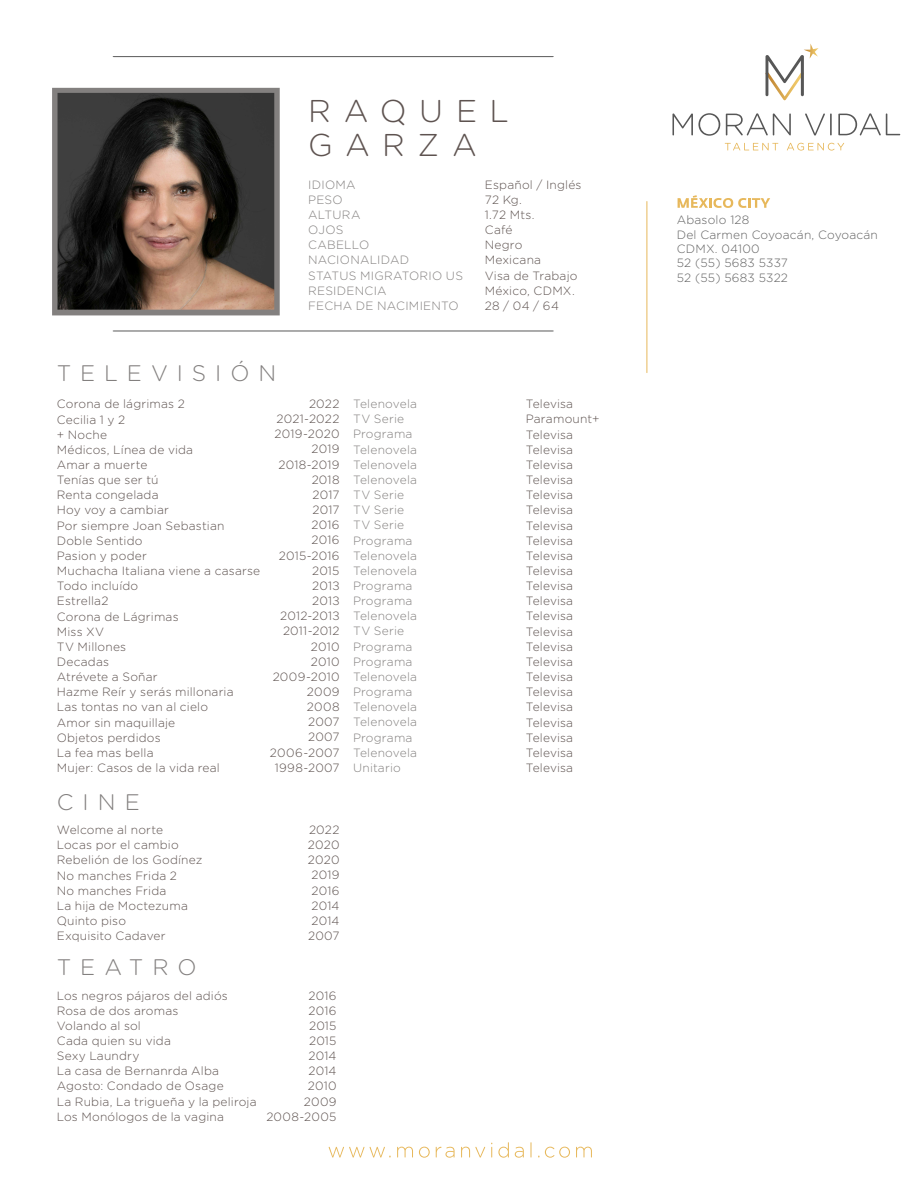
<style>
.page{position:relative;width:918px;height:1188px;background:#fff}
.page>*{position:absolute;margin:0;border:0;box-sizing:border-box;transform-origin:0 0}
.t1{font:300 31.5px/34.5px "Gotham Rounded";letter-spacing:.395em;color:#5e5350}
.t2{font:300 22.5px "Gotham Rounded";letter-spacing:.395em;color:#83807f}
.t3{font:300 12px/15.1px "Gotham Rounded";letter-spacing:.015em;color:#5e5350}
.t4{font:300 12px/15.1px "Gotham Rounded";letter-spacing:.015em;color:#83807f}
.t5{font:300 12px/14.4px "Gotham Rounded";letter-spacing:.015em;color:#626262}
</style>
<div class="page">
<svg style="left:52px;top:88px;width:228px;height:227px"></svg>
<hr style="left:646px;top:201px;width:1px;height:172px;background:#e7b85b">
<svg style="left:113px;top:56px;width:441px;height:1px"></svg>
<svg style="left:113px;top:330px;width:441px;height:1px"></svg>
<svg style="left:672px;top:113px;width:48px;height:23px"></svg>
<svg style="left:726px;top:113px;width:65px;height:22px"></svg>
<svg style="left:805px;top:113px;width:20px;height:23px"></svg>
<hr style="left:830px;top:113px;width:2px;height:22px;background:#575757">
<svg style="left:838px;top:113px;width:62px;height:22px"></svg>
<svg style="left:725px;top:143px;width:53px;height:7px"></svg>
<svg style="left:787px;top:143px;width:57px;height:8px"></svg>
<svg style="left:766px;top:44px;width:53px;height:56px"></svg>
<svg style="left:329px;top:1147px;width:35px;height:11px"></svg>
<svg style="left:370px;top:1147px;width:21px;height:11px"></svg>
<svg style="left:397px;top:1147px;width:16px;height:11px"></svg>
<svg style="left:419px;top:1147px;width:11px;height:11px"></svg>
<svg style="left:436px;top:1147px;width:19px;height:11px"></svg>
<svg style="left:461px;top:1147px;width:24px;height:11px"></svg>
<svg style="left:491px;top:1143px;width:1px;height:15px"></svg>
<svg style="left:498px;top:1142px;width:11px;height:16px"></svg>
<svg style="left:515px;top:1147px;width:9px;height:11px"></svg>
<svg style="left:530px;top:1142px;width:2px;height:16px"></svg>
<svg style="left:538px;top:1147px;width:32px;height:11px"></svg>
<svg style="left:576px;top:1147px;width:16px;height:11px"></svg>
<svg style="left:678px;top:195px;width:92px;height:13px"></svg>
<h1 class="t1" style="left:308px;top:92px;width:202px">RAQUEL<br>GARZA</h1>
<h2 class="t2" style="left:57px;top:358px;width:221px">TELEVISIÓN</h2>
<p class="t4" style="left:308px;top:176px;width:156px">IDIOMA<br>PESO<br>ALTURA<br>OJOS<br>CABELLO<br>NACIONALIDAD<br>STATUS MIGRATORIO US<br>RESIDENCIA<br>FECHA DE NACIMIENTO</p>
<p class="t3" style="left:485px;top:176px;width:98px">Español / Inglés<br>72 Kg.<br>1.72 Mts.<br>Café<br>Negro<br>Mexicana<br>Visa de Trabajo<br>México, CDMX.<br>28 / 04 / 64</p>
<p class="t3" style="left:57px;top:396px;width:205px">Corona de lágrimas 2<br>Cecilia 1 y 2<br>+ Noche<br>Médicos, Línea de vida<br>Amar a muerte<br>Tenías que ser tú<br>Renta congelada<br>Hoy voy a cambiar<br>Por siempre Joan Sebastian<br>Doble Sentido<br>Pasion y poder<br>Muchacha Italiana viene a casarse<br>Todo incluído<br>Estrella2<br>Corona de Lágrimas<br>Miss XV<br>TV Millones<br>Decadas<br>Atrévete a Soñar<br>Hazme Reír y serás millonaria<br>Las tontas no van al cielo<br>Amor sin maquillaje<br>Objetos perdidos<br>La fea mas bella<br>Mujer: Casos de la vida real</p>
<h2 class="t2" style="left:57px;top:787px;width:85px">CINE</h2>
<p class="t3" style="left:57px;top:822px;width:147px">Welcome al norte<br>Locas por el cambio<br>Rebelión de los Godínez<br>No manches Frida 2<br>No manches Frida<br>La hija de Moctezuma<br>Quinto piso<br>Exquisito Cadaver</p>
<h2 class="t2" style="left:57px;top:952px;width:141px">TEATRO</h2>
<p class="t3" style="left:270px;top:396px;width:71px;text-align:right">2022<br>2021-2022<br>2019-2020<br>2019<br>2018-2019<br>2018<br>2017<br>2017<br>2016<br>2016<br>2015-2016<br>2015<br>2013<br>2013<br>2012-2013<br>2011-2012<br>2010<br>2010<br>2009-2010<br>2009<br>2008<br>2007<br>2007<br>2006-2007<br>1998-2007</p>
<p class="t4" style="left:353px;top:396px;width:65px">Telenovela<br>TV Serie<br>Programa<br>Telenovela<br>Telenovela<br>Telenovela<br>TV Serie<br>TV Serie<br>TV Serie<br>Programa<br>Telenovela<br>Telenovela<br>Programa<br>Programa<br>Telenovela<br>TV Serie<br>Programa<br>Programa<br>Telenovela<br>Programa<br>Telenovela<br>Telenovela<br>Programa<br>Telenovela<br>Unitario</p>
<p class="t3" style="left:526px;top:396px;width:75px">Televisa<br>Paramount+<br>Televisa<br>Televisa<br>Televisa<br>Televisa<br>Televisa<br>Televisa<br>Televisa<br>Televisa<br>Televisa<br>Televisa<br>Televisa<br>Televisa<br>Televisa<br>Televisa<br>Televisa<br>Televisa<br>Televisa<br>Televisa<br>Televisa<br>Televisa<br>Televisa<br>Televisa<br>Televisa</p>
<p class="t3" style="left:308px;top:822px;width:33px;text-align:center">2022<br>2020<br>2020<br>2019<br>2016<br>2014<br>2014<br>2007</p>
<p class="t3" style="left:57px;top:987px;width:201px">Los negros pájaros del adiós<br>Rosa de dos aromas<br>Volando al sol<br>Cada quien su vida<br>Sexy Laundry<br>La casa de Bernanrda Alba<br>Agosto: Condado de Osage<br>La Rubia, La trigueña y la peliroja<br>Los Monólogos de la vagina</p>
<p class="t3" style="left:266px;top:987px;width:72px;text-align:right">2016<br>2016<br>2015<br>2015<br>2014<br>2014<br>2010<br>2009<br>2008-2005</p>
<p class="t5" style="left:677px;top:212px;width:203px">Abasolo 128<br>Del Carmen Coyoacán, Coyoacán<br>CDMX. 04100<br>52 (55) 5683 5337<br>52 (55) 5683 5322</p>
</div>
